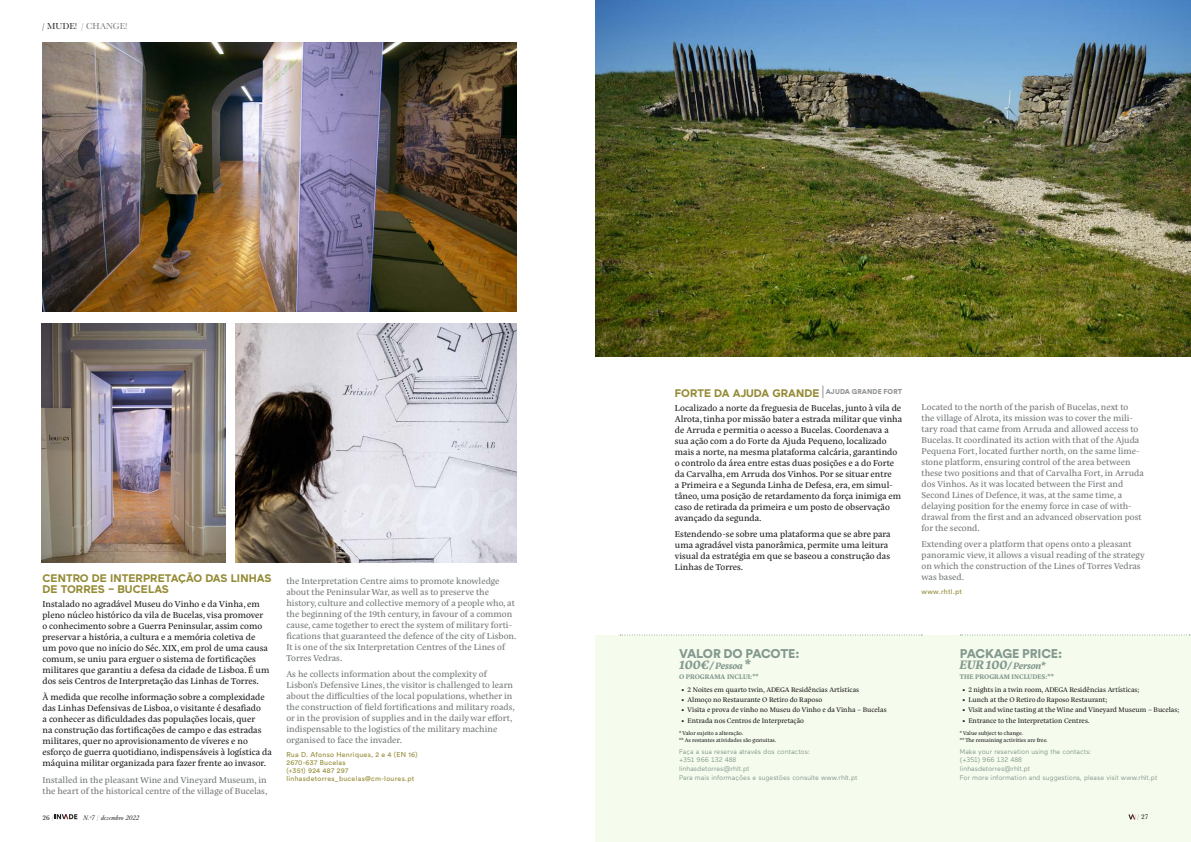
<style>
.page{position:relative;width:1191px;height:842px;background:#fff}
.page>*{position:absolute;margin:0;border:0;box-sizing:border-box;transform-origin:0 0}
.t1{font:900 12.6px "Circular Std";letter-spacing:-.015em;color:#84998f}
.t2{font:700 11px/11px "Maax";color:#958b36}
.t3{font:italic 700 9.4px "Eskorte Latin";letter-spacing:-.02em;color:#84998f}
.t4{font:9px "Baskerville URW";color:#75797b}
.t5{font:8.7px/11px "Eskorte Latin";color:#75797b}
.t6{font:8.7px/11px "Eskorte Latin";color:#231f20}
.MUDE_CONTACTOS{font:7px "Circular Std";letter-spacing:.04em;color:#958b36}
.t7{font:italic 7px "Baskerville URW";color:#231f20}
.t8{font:900 7px "Circular Std";letter-spacing:.01em;color:#75797b}
.t9{font:500 7px "Baskerville URW";color:#231f20}
.t10{font:6.8px "Eskorte Latin";color:#231f20}
.t11{font:6.8px "Maax";color:#84998f}
.t12{font:700 6.8px "Eskorte Latin";color:#84998f}
.Normal_sem_just{font:5.5px "Eskorte Latin";color:#231f20}
.s1{color:#231f20}
.s2{font-size:12.6px}
.s3{font-family:"Laca";font-weight:200}
.s4{font-family:"Laca";font-weight:200;font-style:normal}
</style>
<div class="page">
<div style="left:595px;top:635px;width:596px;height:207px;background:#f5fced"></div>
<img style="left:42px;top:324px;width:183px;height:238px">
<img style="left:235px;top:324px;width:281px;height:238px">
<img style="left:43px;top:43px;width:473px;height:269px">
<img style="left:595px;top:0;width:596px;height:357px">
<svg style="left:822px;top:386px;width:1px;height:12px"></svg>
<svg style="left:55px;top:814px;width:22px;height:5px"></svg>
<svg style="left:1128px;top:814px;width:7px;height:5px"></svg>
<svg style="left:620px;top:635px;width:302px;height:1px"></svg>
<svg style="left:960px;top:635px;width:230px;height:1px"></svg>
<p class="t4" style="left:43px;top:20px;width:86px"><span class="s1">/ MUDE!</span> / CHANGE!</p>
<p class="t2" style="left:43px;top:573px;width:230px">CENTRO DE INTERPRETAÇÃO DAS LINHAS<br>DE TORRES – BUCELAS</p>
<p class="t6" style="left:43px;top:598px;width:228px">Instalado no agradável Museu do Vinho e da Vinha, em pleno núcleo histórico da vila de Bucelas, visa promover o conhecimento sobre a Guerra Peninsular, assim como preservar a história, a cultura e a memória coletiva de um povo que no início do Séc. XIX, em prol de uma causa comum, se uniu para erguer o sistema de fortificações militares que garantiu a defesa da cidade de Lisboa. É um dos seis Centros de Interpretação das Linhas de Torres.</p>
<p class="t6" style="left:43px;top:692px;width:231px">À medida que recolhe informação sobre a complexidade das Linhas Defensivas de Lisboa, o visitante é desafiado<br>a conhecer as dificuldades das populações locais, quer<br>na construção das fortificações de campo e das estradas militares, quer no aprovisionamento de víveres e no esforço de guerra quotidiano, indispensáveis à logística da máquina militar organizada para fazer frente ao invasor.</p>
<p class="t5" style="left:43px;top:774px;width:226px">Installed in the pleasant Wine and Vineyard Museum, in the heart of the historical centre of the village of Bucelas,</p>
<p class="t5" style="left:286px;top:575px;width:232px">the Interpretation Centre aims to promote knowledge about the Peninsular War, as well as to preserve the history, culture and collective memory of a people who, at the beginning of the 19th century, in favour of a common cause, came together to erect the system of military forti&shy;fications that guaranteed the defence of the city of Lisbon.<br>It is one of the six Interpretation Centres of the Lines of Torres Vedras.</p>
<p class="t5" style="left:286px;top:669px;width:230px">As he collects information about the complexity of Lisbon's Defensive Lines, the visitor is challenged to learn about the difficulties of the local populations, whether in the construction of field fortifications and military roads, or in the provision of supplies and in the daily war effort, indispensable to the logistics of the military machine organised to face the invader.</p>
<p class="MUDE_CONTACTOS" style="left:286px;top:750px;width:133px">Rua D. Afonso Henriques, 2 e 4 (EN 16)</p>
<p class="MUDE_CONTACTOS" style="left:286px;top:758px;width:61px">2670-637 Bucelas</p>
<p class="MUDE_CONTACTOS" style="left:286px;top:766px;width:64px">(+351) 924 487 297</p>
<p class="MUDE_CONTACTOS" style="left:286px;top:774px;width:129px">linhasdetorres_bucelas@cm-loures.pt</p>
<p class="t8" style="left:825px;top:387px;width:78px">AJUDA GRANDE FORT</p>
<p class="t2" style="left:675px;top:388px;width:146px">FORTE DA AJUDA GRANDE</p>
<p class="t6" style="left:675px;top:402px;width:229px">Localizado a norte da freguesia de Bucelas, junto à vila de Alrota, tinha por missão bater a estrada militar que vinha de Arruda e permitia o acesso a Bucelas. Coordenava a sua ação com a do Forte da Ajuda Pequeno, localizado mais a norte, na mesma plataforma calcária, garantindo o controlo da área entre estas duas posições e a do Forte da Carvalha, em Arruda dos Vinhos. Por se situar entre<br>a Primeira e a Segunda Linha de Defesa, era, em simul&shy;tâneo, uma posição de retardamento da força inimiga em caso de retirada da primeira e um posto de observação avançado da segunda.</p>
<p class="t6" style="left:675px;top:529px;width:217px">Estendendo-se sobre uma plataforma que se abre para uma agradável vista panorâmica, permite uma leitura visual da estratégia em que se baseou a construção das Linhas de Torres.</p>
<p class="t5" style="left:921px;top:401px;width:224px">Located to the north of the parish of Bucelas, next to<br>the village of Alrota, its mission was to cover the mili&shy;tary road that came from Arruda and allowed access to Bucelas. It coordinated its action with that of the Ajuda Pequena Fort, located further north, on the same lime&shy;stone platform, ensuring control of the area between these two positions and that of Carvalha Fort, in Arruda dos Vinhos. As it was located between the First and Second Lines of Defence, it was, at the same time, a delaying position for the enemy force in case of with&shy;drawal from the first and an advanced observation post for the second.</p>
<p class="t5" style="left:921px;top:539px;width:225px">Extending over a platform that opens onto a pleasant panoramic view, it allows a visual reading of the strategy on which the construction of the Lines of Torres Vedras was based.</p>
<p class="MUDE_CONTACTOS" style="left:921px;top:587px;width:42px">www.rhtl.pt</p>
<p class="t1" style="left:679px;top:645px;width:122px">VALOR DO PACOTE:</p>
<p class="t3" style="left:679px;top:658px;width:73px"><span class="s2">100€</span>/ Pessoa <span class="s2">*</span></p>
<p class="t12" style="left:679px;top:672px;width:81px">O PROGRAMA INCLUI:**</p>
<p class="t10" style="left:681px;top:686px;width:180px">• 2 Noites em quarto twin, ADEGA Residências Artísticas</p>
<p class="t10" style="left:681px;top:696px;width:143px">• Almoço no Restaurante O Retiro do Raposo</p>
<p class="t10" style="left:681px;top:706px;width:207px">• Visita e prova de vinho no Museu do Vinho e da Vinha – Bucelas</p>
<p class="t10" style="left:681px;top:716px;width:125px">• Entrada nos Centros de Interpretação</p>
<p class="Normal_sem_just" style="left:679px;top:730px;width:66px">* Valor sujeito a alteração.</p>
<p class="Normal_sem_just" style="left:679px;top:737px;width:99px">** As restantes atividades são gratuitas.</p>
<p class="t11" style="left:679px;top:748px;width:132px">Faça a sua reserva através dos contactos:</p>
<p class="t11" style="left:679px;top:756px;width:59px">+351 966 132 488</p>
<p class="t11" style="left:679px;top:765px;width:72px">linhasdetorres@rhlt.pt</p>
<p class="t11" style="left:679px;top:774px;width:180px">Para mais informações e sugestões consulte www.rhlt.pt</p>
<p class="t1" style="left:960px;top:645px;width:104px">PACKAGE PRICE:</p>
<p class="t3" style="left:960px;top:658px;width:87px"><span class="s2">EUR 100</span>/ Person*</p>
<p class="t12" style="left:960px;top:672px;width:96px">THE PROGRAM INCLUDES:**</p>
<p class="t10" style="left:961px;top:686px;width:179px">• 2 nights in a twin room, ADEGA Residências Artísticas;</p>
<p class="t10" style="left:961px;top:696px;width:147px">• Lunch at the O Retiro do Raposo Restaurant;</p>
<p class="t10" style="left:961px;top:706px;width:219px">• Visit and wine tasting at the Wine and Vineyard Museum – Bucelas;</p>
<p class="t10" style="left:961px;top:716px;width:130px">• Entrance to the Interpretation Centres.</p>
<p class="Normal_sem_just" style="left:960px;top:730px;width:65px">* Value subject to change.</p>
<p class="Normal_sem_just" style="left:960px;top:737px;width:89px">** The remaining activities are free.</p>
<p class="t11" style="left:960px;top:748px;width:133px">Make your reservation using the contacts:</p>
<p class="t11" style="left:960px;top:756px;width:64px">(+351) 966 132 488</p>
<p class="t11" style="left:960px;top:765px;width:72px">linhasdetorres@rhlt.pt</p>
<p class="t11" style="left:960px;top:774px;width:199px">For more information and suggestions, please visit www.rhlt.pt</p>
<p class="t9" style="left:43px;top:812px;width:13px">26 <span class="s3">/</span></p>
<p class="t7" style="left:83px;top:813px;width:58px">N.º7 <span class="s4">/</span> dezembro 2022</p>
<p class="t9" style="left:1136px;top:812px;width:13px"><span class="s3">/</span> 27</p>
</div>
